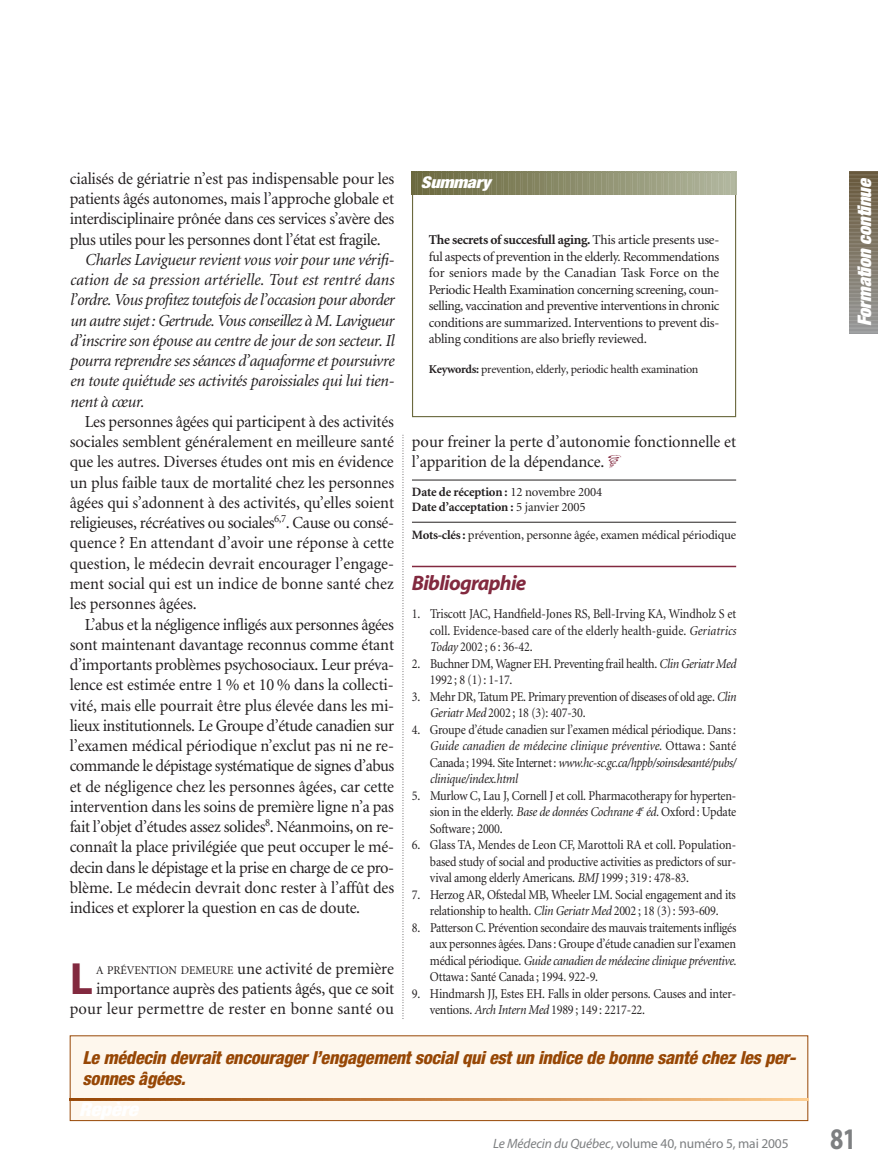
<style>
.page{position:relative;width:878px;height:1175px;background:#fff}
.page>*{position:absolute;margin:0;border:0;box-sizing:border-box;transform-origin:0 0}
.t1{font:700 45.3px "Myriad";color:#82293f}
.t2{font:700 30px "Myriad";color:#7d7f81;scale:.8 1}
.t3{font:italic 700 21px "Myriad";letter-spacing:-.035em;color:#82293f}
.t4{font:italic 900 expanded 18.75px "Helvetica Neue";color:#fff}
.t5{font:italic 800 condensed 18px/21.8px "Helvetica Neue";letter-spacing:-.015em;color:#974705}
.t6{font:16.8px/20.2px "Minion";letter-spacing:-.01em;color:#231f20;text-align:justify}
.t7{font:italic 16.8px/20.2px "Minion";letter-spacing:-.02em;color:#231f20;text-align:justify}
.t8{font:italic 900 condensed 16.2px "Helvetica Neue";letter-spacing:-.015em;color:#fff;scale:1.11 1}
.t9{font:13.5px/16.5px "Minion";letter-spacing:-.02em;color:#231f20;text-align:justify;scale:.9 1}
.t10{font:13.5px/16.5px "Minion";letter-spacing:-.02em;color:#231f20;text-align:justify}
.t11{font:italic 13.5px/16.5px "Minion";letter-spacing:-.03em;color:#231f20;text-align:justify;scale:.9 1}
.t12{font:13.5px "Myriad";letter-spacing:-.01em;color:#7d7f81}
.t13{font:700 12.75px/15px "Minion";letter-spacing:-.01em;color:#231f20}
.t14{font:12.75px "Minion";letter-spacing:-.02em;color:#231f20}
.t15{font:12px "Minion";letter-spacing:-.025em;color:#231f20}
.s1{font-size:11.85px}
.s2{font-weight:700}
.s3{font-weight:400}
.s4{font-style:italic}
.s5{font-style:normal}
</style>
<div class="page">
<hr style="left:412px;top:480px;width:324px;height:1px;background:#231f20">
<hr style="left:412px;top:522px;width:324px;height:1px;background:#231f20">
<hr style="left:412px;top:566px;width:324px;height:1px;background:#82293f">
<svg style="left:402px;top:435px;width:1px;height:584px"></svg>
<svg style="left:849px;top:172px;width:29px;height:162px;background:#847c6e"></svg>
<svg style="left:412px;top:172px;width:325px;height:22px;background:#8e906f"></svg>
<div style="left:70px;top:1035px;width:737px;height:85px;background:#fef7ed"></div>
<hr style="left:70px;top:1098px;width:2px;height:22px;background:#974705">
<svg style="left:76px;top:1098px;width:17px;height:3px"></svg>
<hr style="left:97px;top:1098px;width:2px;height:22px;background:#9b4b0a">
<svg style="left:103px;top:1098px;width:17px;height:3px"></svg>
<hr style="left:124px;top:1098px;width:2px;height:22px;background:#9e4f0e">
<svg style="left:130px;top:1098px;width:55px;height:3px"></svg>
<hr style="left:189px;top:1098px;width:2px;height:22px;background:#a65919">
<svg style="left:195px;top:1098px;width:17px;height:3px"></svg>
<hr style="left:216px;top:1098px;width:2px;height:22px;background:#a95d1e">
<svg style="left:222px;top:1098px;width:17px;height:3px"></svg>
<hr style="left:243px;top:1098px;width:2px;height:22px;background:#ad6222">
<svg style="left:249px;top:1098px;width:55px;height:3px"></svg>
<hr style="left:308px;top:1098px;width:2px;height:22px;background:#b56c2d">
<svg style="left:314px;top:1098px;width:17px;height:3px"></svg>
<hr style="left:335px;top:1098px;width:2px;height:22px;background:#ba7133">
<svg style="left:341px;top:1098px;width:17px;height:3px"></svg>
<hr style="left:362px;top:1098px;width:2px;height:22px;background:#be7537">
<svg style="left:368px;top:1098px;width:55px;height:3px"></svg>
<hr style="left:427px;top:1098px;width:2px;height:22px;background:#c68043">
<svg style="left:433px;top:1098px;width:17px;height:3px"></svg>
<hr style="left:454px;top:1098px;width:2px;height:22px;background:#ca8548">
<svg style="left:460px;top:1098px;width:17px;height:3px"></svg>
<hr style="left:481px;top:1098px;width:2px;height:22px;background:#cd8a4d">
<svg style="left:487px;top:1098px;width:82px;height:3px"></svg>
<hr style="left:573px;top:1098px;width:2px;height:22px;background:#da9b60">
<svg style="left:579px;top:1098px;width:17px;height:3px"></svg>
<hr style="left:600px;top:1098px;width:2px;height:22px;background:#dea065">
<svg style="left:606px;top:1098px;width:17px;height:3px"></svg>
<hr style="left:627px;top:1098px;width:2px;height:22px;background:#e2a66a">
<svg style="left:633px;top:1098px;width:55px;height:3px"></svg>
<hr style="left:692px;top:1098px;width:2px;height:22px;background:#ecb477">
<svg style="left:698px;top:1098px;width:17px;height:3px"></svg>
<hr style="left:719px;top:1098px;width:2px;height:22px;background:#efba7d">
<svg style="left:725px;top:1098px;width:17px;height:3px"></svg>
<hr style="left:746px;top:1098px;width:2px;height:22px;background:#f4c083">
<svg style="left:752px;top:1098px;width:55px;height:3px"></svg>
<p class="t6" style="left:70px;top:170px;width:326px">cialisés de gériatrie n’est pas indispensable pour les patients âgés autonomes, mais l’approche globale et interdisciplinaire prônée dans ces services s’avère des plus utiles pour les personnes dont l’état est fragile.</p>
<p class="t7" style="left:70px;top:251px;width:326px;text-indent:15px">Charles Lavigueur revient vous voir pour une vérifi&shy;cation de sa pression artérielle. Tout est rentré dans l’ordre. Vous profitez toutefois de l’occasion pour aborder un autre sujet: Gertrude. Vous conseillez à M. Lavigueur d’inscrire son épouse au centre de jour de son secteur. Il pourra reprendre ses séances d’aquaforme et poursuivre en toute quiétude ses activités paroissiales qui lui tien&shy;nent à cœur.</p>
<p class="t6" style="left:70px;top:413px;width:326px;text-indent:15px">Les personnes âgées qui participent à des activités sociales semblent généralement en meilleure santé que les autres. Diverses études ont mis en évidence un plus faible taux de mortalité chez les personnes âgées qui s’adonnent à des activités, qu’elles soient religieuses, récréatives ou sociales<sup>6,7</sup>. Cause ou consé&shy;quence ? En attendant d’avoir une réponse à cette question, le médecin devrait encourager l’engage&shy;ment social qui est un indice de bonne santé chez les personnes âgées.</p>
<p class="t6" style="left:70px;top:615px;width:326px;text-indent:15px">L’abus et la négligence infligés aux personnes âgées sont maintenant davantage reconnus comme étant d’importants problèmes psychosociaux. Leur préva&shy;lence est estimée entre 1 % et 10 % dans la collecti&shy;vité, mais elle pourrait être plus élevée dans les mi&shy;lieux institutionnels. Le Groupe d’étude canadien sur l’examen médical périodique n’exclut pas ni ne re&shy;commande le dépistage systématique de signes d’abus et de négligence chez les personnes âgées, car cette intervention dans les soins de première ligne n’a pas fait l’objet d’études assez solides<sup>8</sup>. Néanmoins, on re&shy;connaît la place privilégiée que peut occuper le mé&shy;decin dans le dépistage et la prise en charge de ce pro&shy;blème. Le médecin devrait donc rester à l’affût des indices et explorer la question en cas de doute.</p>
<p class="t6" style="left:70px;top:959px;width:326px;text-align:right"><span class="s1">A PRÉVENTION DEMEURE</span> une activité de première importance auprès des patients âgés, que ce soit pour leur permettre de rester en bonne santé ou</p>
<h1 class="t1" style="left:70px;top:962px;width:25px">L</h1>
<p class="t8" style="left:421px;top:177px;width:64px">Summary</p>
<p class="t10" style="left:429px;top:232px;width:292px"><span class="s2">The secrets of succesfull aging.</span> This article presents use&shy;ful aspects of prevention in the elderly. Recommendations for seniors made by the Canadian Task Force on the Periodic Health Examination concerning screening, coun&shy;selling, vaccination and preventive interventions in chronic conditions are summarized. Interventions to prevent dis&shy;abling conditions are also briefly reviewed.</p>
<p class="t15" style="left:429px;top:364px;width:271px"><span class="s2">Keywords:</span> prevention, elderly, periodic health examination</p>
<p class="t6" style="left:412px;top:433px;width:325px">pour freiner la perte d’autonomie fonctionnelle et l’apparition de la dépendance.</p>
<p class="t13" style="left:412px;top:485px;width:192px">Date de réception : <span class="s3">12 novembre 2004<br></span>Date d’acceptation : <span class="s3">5 janvier 2005</span></p>
<p class="t14" style="left:412px;top:530px;width:325px"><span class="s2">Mots-clés :</span> prévention, personne âgée, examen médical périodique</p>
<p class="t3" style="left:412px;top:575px;width:116px">Bibliographie</p>
<p class="t9" style="left:430px;top:607px;width:342px;text-indent:-18px">1. Triscott JAC, Handfield-Jones RS, Bell-Irving KA, Windholz S et coll. Evidence-based care of the elderly health-guide. <span class="s4">Geriatrics Today</span> 2002 ; 6 : 36-42.</p>
<p class="t9" style="left:430px;top:656px;width:342px;text-indent:-18px">2. Buchner DM, Wagner EH. Preventing frail health. <span class="s4">Clin Geriatr Med<br></span>1992 ; 8 (1) : 1-17.</p>
<p class="t9" style="left:430px;top:689px;width:342px;text-indent:-18px">3. Mehr DR, Tatum PE. Primary prevention of diseases of old age. <span class="s4">Clin<br>Geriatr Med</span> 2002 ; 18 (3): 407-30.</p>
<p class="t11" style="left:430px;top:722px;width:342px;text-indent:-18px"><span class="s5">4. Groupe d’étude canadien sur l’examen médical périodique. Dans :<br></span>Guide canadien de médecine clinique préventive. <span class="s5">Ottawa : Santé Canada; 1994. Site Internet:</span> www.hc-sc.gc.ca/hppb/soinsdesanté/pubs/ clinique/index.html</p>
<p class="t9" style="left:430px;top:788px;width:342px;text-indent:-18px">5. Murlow C, Lau J, Cornell J et coll. Pharmacotherapy for hyperten&shy;sion in the elderly. <span class="s4">Base de données Cochrane 4</span><sup>e</sup> <span class="s4">éd.</span> Oxford : Update Software ; 2000.</p>
<p class="t9" style="left:430px;top:838px;width:342px;text-indent:-18px">6. Glass TA, Mendes de Leon CF, Marottoli RA et coll. Population&shy;based study of social and productive activities as predictors of sur&shy;vival among elderly Americans. <span class="s4">BMJ</span> 1999 ; 319 : 478-83.</p>
<p class="t9" style="left:412px;top:887px;width:361px;text-align:center">7. Herzog AR, Ofstedal MB, Wheeler LM. Social engagement and its relationship to health. <span class="s4">Clin Geriatr Med</span> 2002 ; 18 (3) : 593-609.</p>
<p class="t9" style="left:430px;top:920px;width:342px;text-indent:-18px">8. Patterson C. Prévention secondaire des mauvais traitements infligés aux personnes âgées. Dans : Groupe d’étude canadien sur l’examen médical périodique. <span class="s4">Guide canadien de médecine clinique préventive.<br></span>Ottawa : Santé Canada ; 1994. 922-9.</p>
<p class="t9" style="left:430px;top:986px;width:342px;text-indent:-18px">9. Hindmarsh JJ, Estes EH. Falls in older persons. Causes and inter&shy;ventions. <span class="s4">Arch Intern Med</span> 1989 ; 149 : 2217-22.</p>
<p class="t5" style="left:82px;top:1047px;width:715px">Le médecin devrait encourager l’engagement social qui est un indice de bonne santé chez les per&shy;sonnes âgées.</p>
<p class="t4" style="left:857px;top:326px;width:150px;rotate:-90deg">Formation continue</p>
<p class="t12" style="left:493px;top:1138px;width:297px"><span class="s4">Le Médecin du Québec,</span> volume 40, numéro 5, mai 2005</p>
<h2 class="t2" style="left:830px;top:1127px;width:34px">81</h2>
</div>
